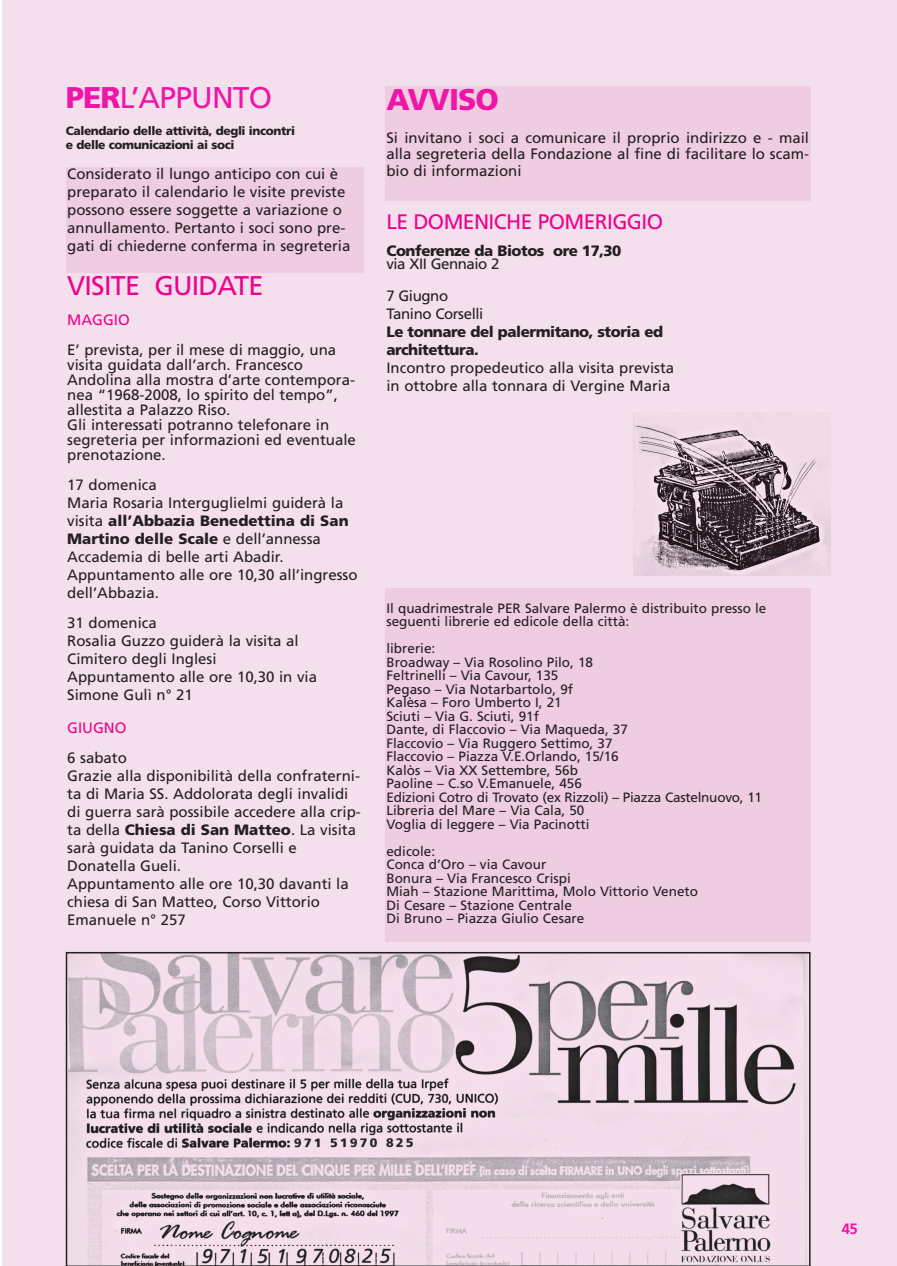
<style>
.page{position:relative;width:897px;height:1266px;background:#fff}
.page>*{position:absolute;margin:0;border:0;box-sizing:border-box;transform-origin:0 0}
.t1{font:30px "Frutiger";letter-spacing:-.03em;color:#ef16a7}
.t2{font:900 30px "Frutiger";letter-spacing:-.03em;color:#ef16a7}
.t3{font:27px "Frutiger";letter-spacing:-.03em;color:#ed028c}
.t4{font:21px "Frutiger";letter-spacing:-.03em;color:#ed028c}
.t5{font:15px/18px "Frutiger";color:#231f20}
.t6{font:900 15px/18px "Frutiger";letter-spacing:-.03em;color:#231f20}
.t7{font:15px/31.5px "Frutiger";letter-spacing:-.03em;color:#231f20}
.t8{font:15px "Frutiger";color:#ed028c}
.t9{font:700 15px "Frutiger";color:#ef16a7}
.t10{font:13.5px/13.5px "Frutiger";color:#231f20}
.t11{font:900 12px/13.5px "Frutiger";letter-spacing:-.03em;color:#231f20}
.s1{font-weight:900}
</style>
<div class="page">
<div style="left:2px;top:0;width:894px;height:1266px;background:#f4dfec"></div>
<div style="left:385px;top:86px;width:425px;height:115px;background:#eecce1"></div>
<div style="left:385px;top:588px;width:425px;height:353px;background:#eecce1"></div>
<div style="left:66px;top:167px;width:297px;height:106px;background:#eecce1"></div>
<svg style="left:66px;top:952px;width:744px;height:314px"></svg>
<img style="left:633px;top:414px;width:197px;height:162px">
<h1 class="t1" style="left:66px;top:86px;width:208px"><span class="s1">PER</span>L’APPUNTO</h1>
<p class="t11" style="left:66px;top:125px;width:231px">Calendario delle attività, degli incontri e delle comunicazioni ai soci</p>
<p class="t5" style="left:67px;top:166px;width:284px">Considerato il lungo anticipo con cui è preparato il calendario le visite previste possono essere soggette a variazione o annullamento. Pertanto i soci sono pre&shy;gati di chiederne conferma in segreteria</p>
<h2 class="t3" style="left:67px;top:274px;width:197px">VISITE GUIDATE</h2>
<p class="t8" style="left:67px;top:313px;width:64px">MAGGIO</p>
<p class="t5" style="left:67px;top:343px;width:290px;line-height:15px">E’ prevista, per il mese di maggio, una visita guidata dall’arch. Francesco Andolina alla mostra d’arte contempora&shy;nea “1968-2008, lo spirito del tempo”, allestita a Palazzo Riso.<br>Gli interessati potranno telefonare in segreteria per informazioni ed eventuale prenotazione.</p>
<p class="t5" style="left:67px;top:477px;width:292px">17 domenica<br>Maria Rosaria Interguglielmi guiderà la visita <span class="s1">all’Abbazia Benedettina di San<br>Martino delle Scale</span> e dell’annessa<br>Accademia di belle arti Abadir.<br>Appuntamento alle ore 10,30 all’ingresso dell’Abbazia.</p>
<p class="t5" style="left:67px;top:615px;width:251px">31 domenica<br>Rosalia Guzzo guiderà la visita al<br>Cimitero degli Inglesi<br>Appuntamento alle ore 10,30 in via<br>Simone Gulì n° 21</p>
<p class="t8" style="left:67px;top:721px;width:61px">GIUGNO</p>
<p class="t5" style="left:67px;top:750px;width:295px">6 sabato<br>Grazie alla disponibilità della confraterni&shy;ta di Maria SS. Addolorata degli invalidi di guerra sarà possibile accedere alla crip&shy;ta della <span class="s1">Chiesa di San Matteo</span>. La visita sarà guidata da Tanino Corselli e<br>Donatella Gueli.<br>Appuntamento alle ore 10,30 davanti la chiesa di San Matteo, Corso Vittorio<br>Emanuele n° 257</p>
<h1 class="t2" style="left:386px;top:87px;width:114px">AVVISO</h1>
<p class="t5" style="left:386px;top:131px;width:424px;line-height:16.5px;text-align:justify">Si invitano i soci a comunicare il proprio indirizzo e - mail alla segreteria della Fondazione al fine di facilitare lo scam&shy;bio di informazioni</p>
<h3 class="t4" style="left:386px;top:213px;width:278px">LE DOMENICHE POMERIGGIO</h3>
<p class="t6" style="left:386px;top:243px;width:236px">Conferenze da Biotos ore 17,30</p>
<p class="t7" style="left:386px;top:249px;width:114px">via XII Gennaio 2<br>7 Giugno</p>
<p class="t7" style="left:386px;top:299px;width:98px">Tanino Corselli</p>
<p class="t6" style="left:386px;top:324px;width:278px">Le tonnare del palermitano, storia ed architettura.</p>
<p class="t5" style="left:386px;top:360px;width:289px">Incontro propedeutico alla visita prevista in ottobre alla tonnara di Vergine Maria</p>
<p class="t10" style="left:386px;top:602px;width:381px">Il quadrimestrale PER Salvare Palermo è distribuito presso le seguenti librerie ed edicole della città:</p>
<p class="t10" style="left:386px;top:643px;width:377px">librerie:<br>Broadway – Via Rosolino Pilo, 18<br>Feltrinelli – Via Cavour, 135<br>Pegaso – Via Notarbartolo, 9f<br>Kalèsa – Foro Umberto I, 21<br>Sciuti – Via G. Sciuti, 91f<br>Dante, di Flaccovio – Via Maqueda, 37<br>Flaccovio – Via Ruggero Settimo, 37<br>Flaccovio – Piazza V.E.Orlando, 15/16<br>Kalòs – Via XX Settembre, 56b<br>Paoline – C.so V.Emanuele, 456<br>Edizioni Cotro di Trovato (ex Rizzoli) – Piazza Castelnuovo, 11<br>Libreria del Mare – Via Cala, 50<br>Voglia di leggere – Via Pacinotti</p>
<p class="t10" style="left:386px;top:845px;width:313px">edicole:<br>Conca d’Oro – via Cavour<br>Bonura – Via Francesco Crispi<br>Miah – Stazione Marittima, Molo Vittorio Veneto<br>Di Cesare – Stazione Centrale<br>Di Bruno – Piazza Giulio Cesare</p>
<p class="t9" style="left:841px;top:1223px;width:18px">45</p>
</div>
